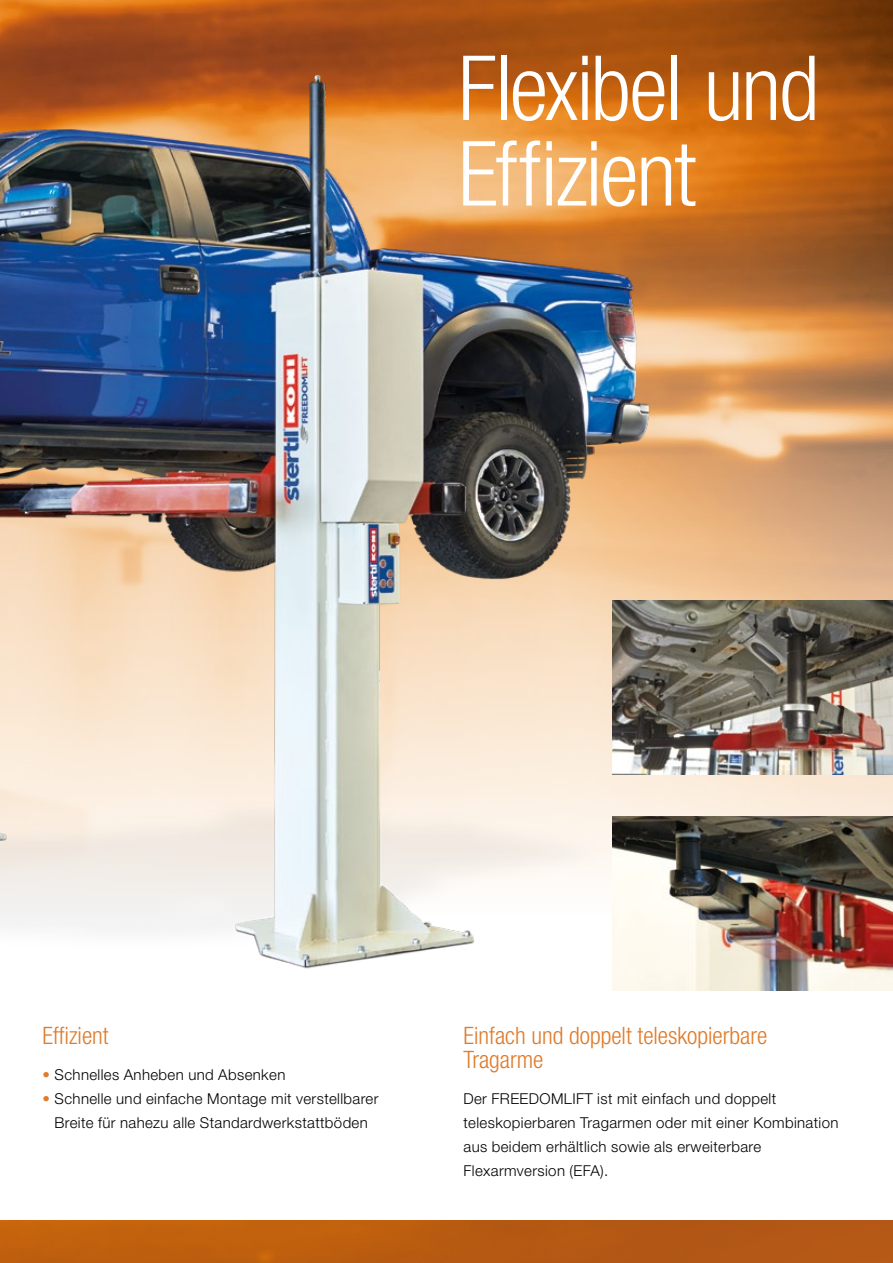
<style>
.page{position:relative;width:893px;height:1263px;background:#fff}
.page>*{position:absolute;margin:0;border:0;box-sizing:border-box;transform-origin:0 0}
.t1{font:300 condensed 90px/85.5px "Helvetica Neue LT Std";letter-spacing:-.025em;color:#fff}
.t2{font:300 condensed 24px/24px "Helvetica Neue LT Std";color:#df7b2a}
.t3{font:300 15px/24px "Helvetica Neue LT Std";letter-spacing:.025em;color:#000;text-align:center}
.s1{font-weight:400;color:#df7b2a}
</style>
<div class="page">
<img style="left:17px;top:1220px;width:876px;height:43px">
<img style="left:17px;top:0;width:876px;height:816px">
<img style="left:0;top:0;width:17px;height:1263px">
<img style="left:0;top:62px;width:787px;height:980px">
<img style="left:612px;top:600px;width:281px;height:174px">
<img style="left:612px;top:816px;width:281px;height:174px">
<h1 class="t1" style="left:458px;top:45px;width:362px">Flexibel und<br>Effizient</h1>
<h2 class="t2" style="left:43px;top:1023px;width:68px">Effizient</h2>
<p class="t3" style="left:43px;top:1062px;width:244px"><span class="s1">•</span> Schnelles Anheben und Absenken</p>
<p class="t3" style="left:43px;top:1086px;width:337px"><span class="s1">•</span> Schnelle und einfache Montage mit verstellbarer<br>Breite für nahezu alle Standardwerkstattböden</p>
<h2 class="t2" style="left:463px;top:1023px;width:305px">Einfach und doppelt teleskopierbare<br>Tragarme</h2>
<p class="t3" style="left:463px;top:1086px;width:377px;text-align:left">Der FREEDOMLIFT ist mit einfach und doppelt teleskopierbaren Tragarmen oder mit einer Kombination aus beidem erhältlich sowie als erweiterbare Flexarmversion (EFA).</p>
</div>
